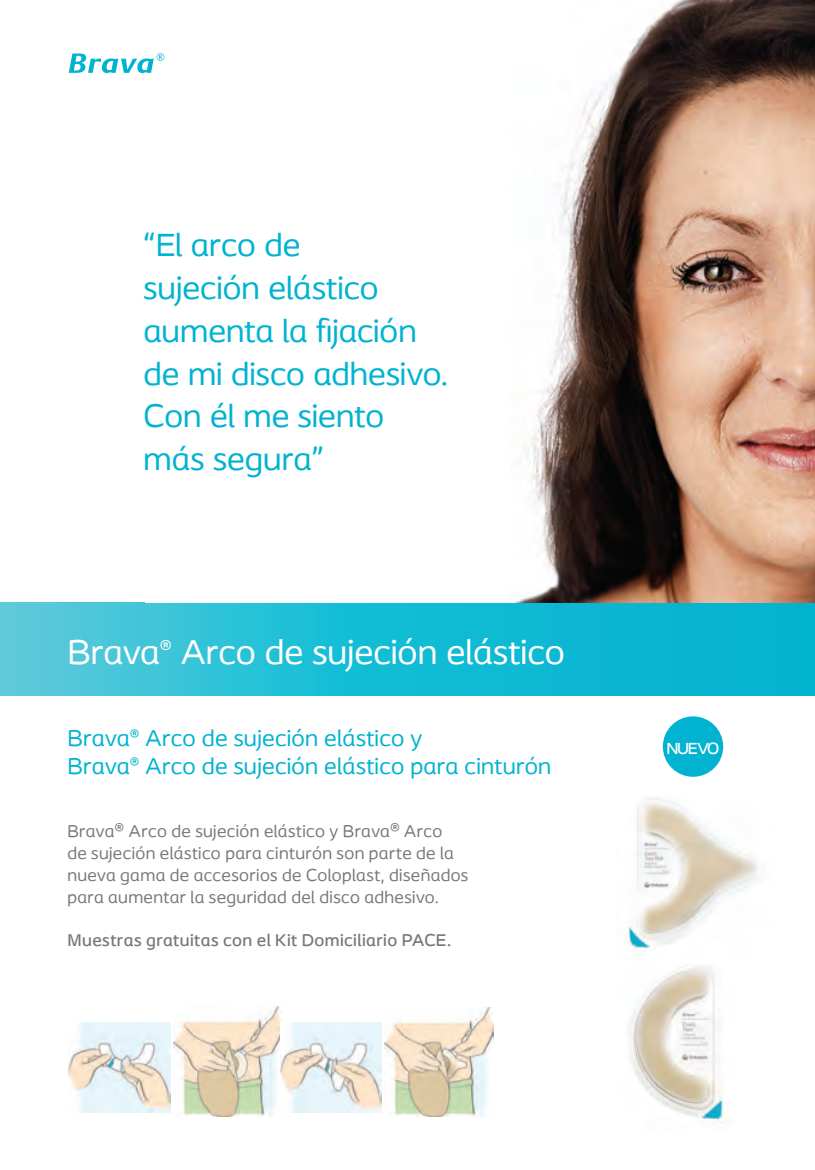
<style>
.page{position:relative;width:815px;height:1170px;background:#fff}
.page>*{position:absolute;margin:0;border:0;box-sizing:border-box;transform-origin:0 0}
.Advert_heading_A{font:36.25px "Coloplast";color:#fff}
.Advert_heading_A-2{font:33.75px/42.8px "Coloplast";color:#00b3d0}
.Advert_heading_A-3{font:24px "Coloplast";letter-spacing:.01em;color:#00b3d0}
.Advert_intro_text{font:17.75px/21.8px "Coloplast";letter-spacing:.02em;color:#76787b}
.Advert_intro_text-2{font:500 17.75px "Coloplast";letter-spacing:.02em;color:#76787b}
.t1{font:500 17px "Coloplast";letter-spacing:-.09em;color:#fff}
.s1{font-size:17.5px}
</style>
<div class="page">
<svg style="left:0;top:602px;width:815px;height:93px;background:#20bdd4"></svg>
<img style="left:164px;top:0;width:651px;height:602px">
<img style="left:384px;top:1007px;width:109px;height:109px">
<img style="left:174px;top:1006px;width:109px;height:110px">
<img style="left:281px;top:1022px;width:101px;height:90px">
<img style="left:68px;top:1022px;width:102px;height:90px">
<img style="left:628px;top:797px;width:131px;height:154px">
<img style="left:628px;top:966px;width:99px;height:158px">
<div style="left:663px;top:716px;width:60px;height:60px;background:#00b3d0;border-radius:50%"></div>
<svg style="left:69px;top:53px;width:95px;height:20px"></svg>
<p class="Advert_heading_A-2" style="left:144px;top:223px;width:158px">“El arco de</p>
<p class="Advert_heading_A-2" style="left:144px;top:266px;width:237px">sujeción elástico</p>
<p class="Advert_heading_A-2" style="left:144px;top:309px;width:275px">aumenta la fijación</p>
<p class="Advert_heading_A-2" style="left:144px;top:351px;width:306px">de mi disco adhesivo.<br>Con él me siento</p>
<p class="Advert_heading_A-2" style="left:144px;top:437px;width:182px">más segura”</p>
<p class="Advert_heading_A" style="left:67px;top:630px;width:499px">Brava<sup>®</sup> Arco de sujeción elástico</p>
<p class="Advert_heading_A-3" style="left:67px;top:723px;width:356px">Brava<span class="s1">®</span> Arco de sujeción elástico y</p>
<p class="Advert_heading_A-3" style="left:67px;top:751px;width:485px">Brava<span class="s1">®</span> Arco de sujeción elástico para cinturón</p>
<p class="Advert_intro_text" style="left:67px;top:820px;width:402px">Brava® Arco de sujeción elástico y Brava® Arco<br>de sujeción elástico para cinturón son parte de la nueva gama de accesorios de Coloplast, diseñados para aumentar la seguridad del disco adhesivo.</p>
<p class="Advert_intro_text-2" style="left:67px;top:929px;width:385px">Muestras gratuitas con el Kit Domiciliario PACE.</p>
<p class="t1" style="left:667px;top:738px;width:54px">NUEVO</p>
</div>
